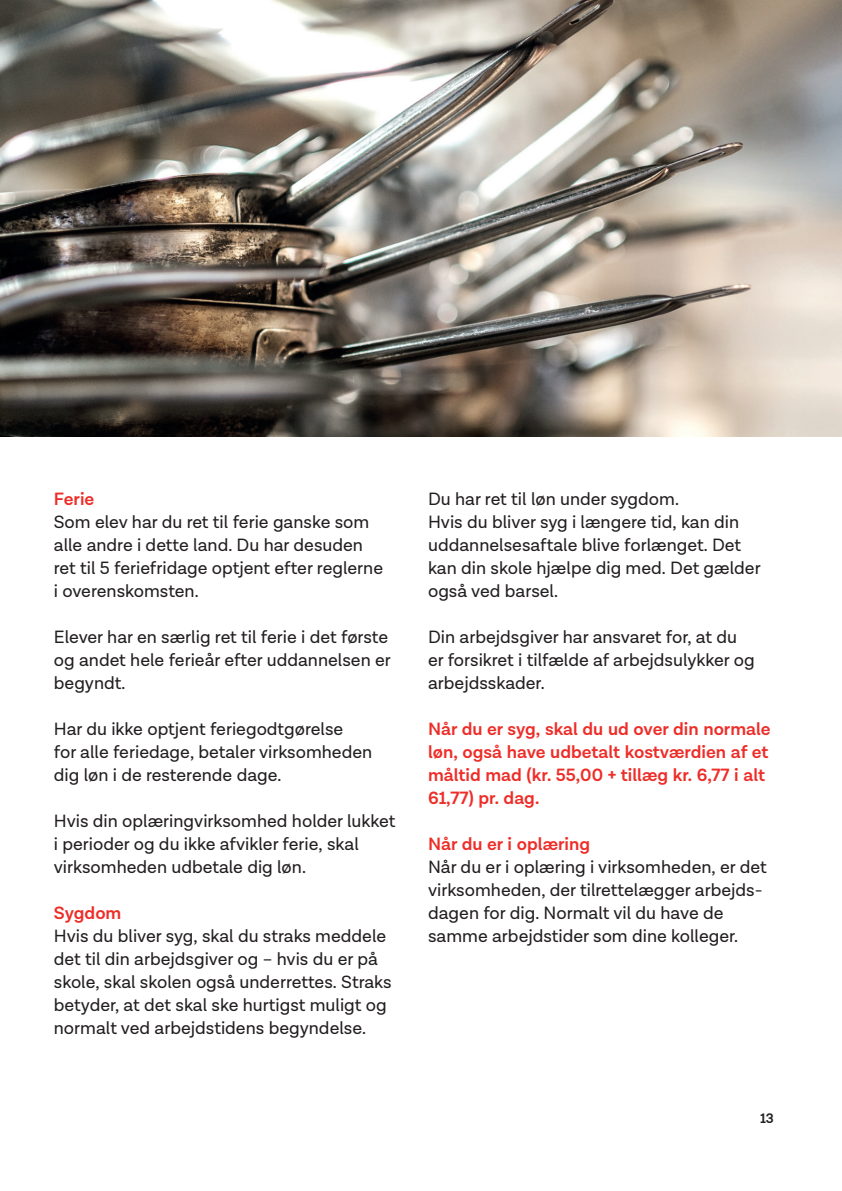
<style>
.page{position:relative;width:842px;height:1191px;background:#fff}
.page>*{position:absolute;margin:0;border:0;box-sizing:border-box;transform-origin:0 0}
.Brødtekst___P{font:18px/23px "Lota Grotesque";color:#231f20}
.Mellemrubrik___P{font:600 18px/23px "Lota Grotesque";color:#ee2d28}
.t1{font:600 14px "Lota Grotesque";color:#231f20}
</style>
<div class="page">
<img style="left:0;top:0;width:842px;height:436px">
<p class="Mellemrubrik___P" style="left:54px;top:488px;width:42px">Ferie</p>
<p class="Brødtekst___P" style="left:54px;top:511px;width:331px">Som elev har du ret til ferie ganske som alle andre i dette land. Du har desuden ret til 5 feriefridage optjent efter reglerne i overenskomsten.</p>
<p class="Brødtekst___P" style="left:54px;top:626px;width:339px">Elever har en særlig ret til ferie i det første og andet hele ferieår efter uddannelsen er begyndt.</p>
<p class="Brødtekst___P" style="left:54px;top:718px;width:320px">Har du ikke optjent feriegodtgørelse<br>for alle feriedage, betaler virksomheden dig løn i de resterende dage.</p>
<p class="Brødtekst___P" style="left:54px;top:810px;width:343px">Hvis din oplæringvirksomhed holder lukket i perioder og du ikke afvikler ferie, skal virksomheden udbetale dig løn.</p>
<p class="Mellemrubrik___P" style="left:54px;top:902px;width:69px">Sygdom</p>
<p class="Brødtekst___P" style="left:54px;top:925px;width:339px">Hvis du bliver syg, skal du straks meddele det til din arbejdsgiver og – hvis du er på skole, skal skolen også underrettes. Straks betyder, at det skal ske hurtigst muligt og normalt ved arbejdstidens begyndelse.</p>
<p class="Brødtekst___P" style="left:428px;top:488px;width:252px">Du har ret til løn under sygdom.</p>
<p class="Brødtekst___P" style="left:428px;top:511px;width:334px">Hvis du bliver syg i længere tid, kan din uddannelsesaftale blive forlænget. Det kan din skole hjælpe dig med. Det gælder også ved barsel.</p>
<p class="Brødtekst___P" style="left:428px;top:626px;width:328px">Din arbejdsgiver har ansvaret for, at du er forsikret i tilfælde af arbejdsulykker og arbejdsskader.</p>
<p class="Mellemrubrik___P" style="left:428px;top:718px;width:344px">Når du er syg, skal du ud over din normale løn, også have udbetalt kostværdien af et måltid mad (kr. 55,00 + tillæg kr. 6,77 i alt 61,77) pr. dag.</p>
<p class="Mellemrubrik___P" style="left:428px;top:833px;width:164px">Når du er i oplæring</p>
<p class="Brødtekst___P" style="left:428px;top:856px;width:340px">Når du er i oplæring i virksomheden, er det virksomheden, der tilrettelægger arbejds&shy;dagen for dig. Normalt vil du have de samme arbejdstider som dine kolleger.</p>
<p class="t1" style="left:760px;top:1110px;width:15px">13</p>
</div>
